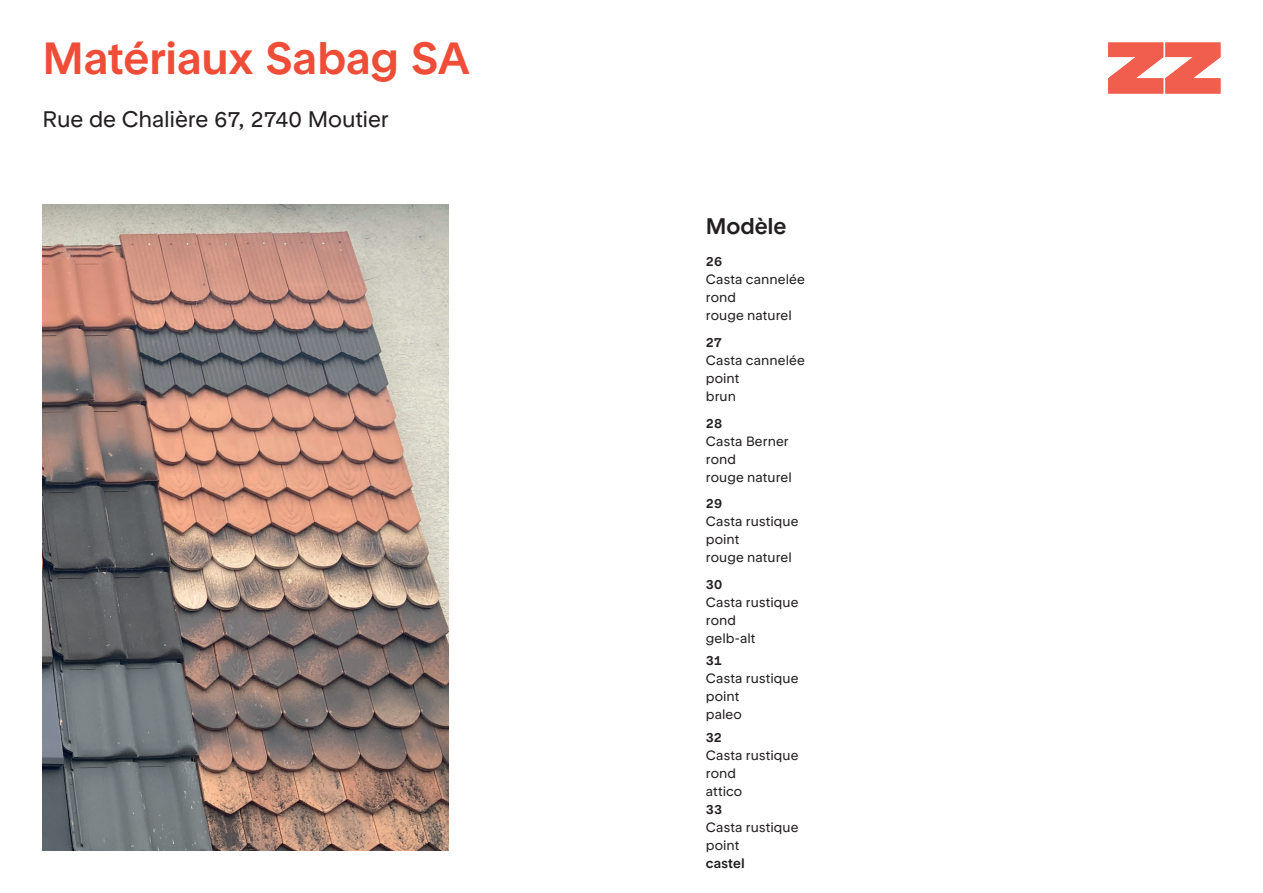
<style>
.page{position:relative;width:1263px;height:893px;background:#fff}
.page>*{position:absolute;margin:0;border:0;box-sizing:border-box;transform-origin:0 0}
.t1{font:500 45px "ZZ Rondelle";letter-spacing:-.01em;color:#ef4d37}
.t2{font:22.5px "ZZ Rondelle";letter-spacing:-.01em;color:#231f20}
.t3{font:500 22.5px "ZZ Rondelle";letter-spacing:-.005em;color:#231f20}
.t4{font:13.5px/18px "ZZ Rondelle";letter-spacing:.005em;color:#231f20}
.t5{font:500 13.5px "ZZ Rondelle";color:#231f20}
</style>
<div class="page">
<svg style="left:1108px;top:43px;width:112px;height:51px"></svg>
<img style="left:43px;top:204px;width:405px;height:646px">
<h1 class="t1" style="left:43px;top:31px;width:429px">Matériaux Sabag SA</h1>
<h2 class="t2" style="left:43px;top:106px;width:348px">Rue de Chalière 67, 2740 Moutier</h2>
<h2 class="t3" style="left:706px;top:213px;width:82px">Modèle</h2>
<p class="t5" style="left:706px;top:253px;width:18px">26</p>
<p class="t4" style="left:706px;top:270px;width:101px">Casta cannelée rond<br>rouge naturel</p>
<p class="t5" style="left:706px;top:334px;width:18px">27</p>
<p class="t4" style="left:706px;top:351px;width:101px">Casta cannelée point<br>brun</p>
<p class="t5" style="left:706px;top:415px;width:18px">28</p>
<p class="t4" style="left:706px;top:432px;width:87px">Casta Berner rond<br>rouge naturel</p>
<p class="t5" style="left:706px;top:495px;width:18px">29</p>
<p class="t4" style="left:706px;top:513px;width:94px">Casta rustique point<br>rouge naturel</p>
<p class="t5" style="left:706px;top:576px;width:18px">30</p>
<p class="t4" style="left:706px;top:593px;width:94px">Casta rustique rond<br>gelb-alt</p>
<p class="t5" style="left:706px;top:652px;width:18px">31</p>
<p class="t4" style="left:706px;top:669px;width:94px">Casta rustique point<br>paleo</p>
<p class="t5" style="left:706px;top:729px;width:18px">32</p>
<p class="t4" style="left:706px;top:746px;width:94px">Casta rustique rond<br>attico</p>
<p class="t5" style="left:706px;top:802px;width:18px">33</p>
<p class="t4" style="left:706px;top:819px;width:94px">Casta rustique point</p>
<p class="t5" style="left:706px;top:856px;width:40px">castel</p>
</div>
